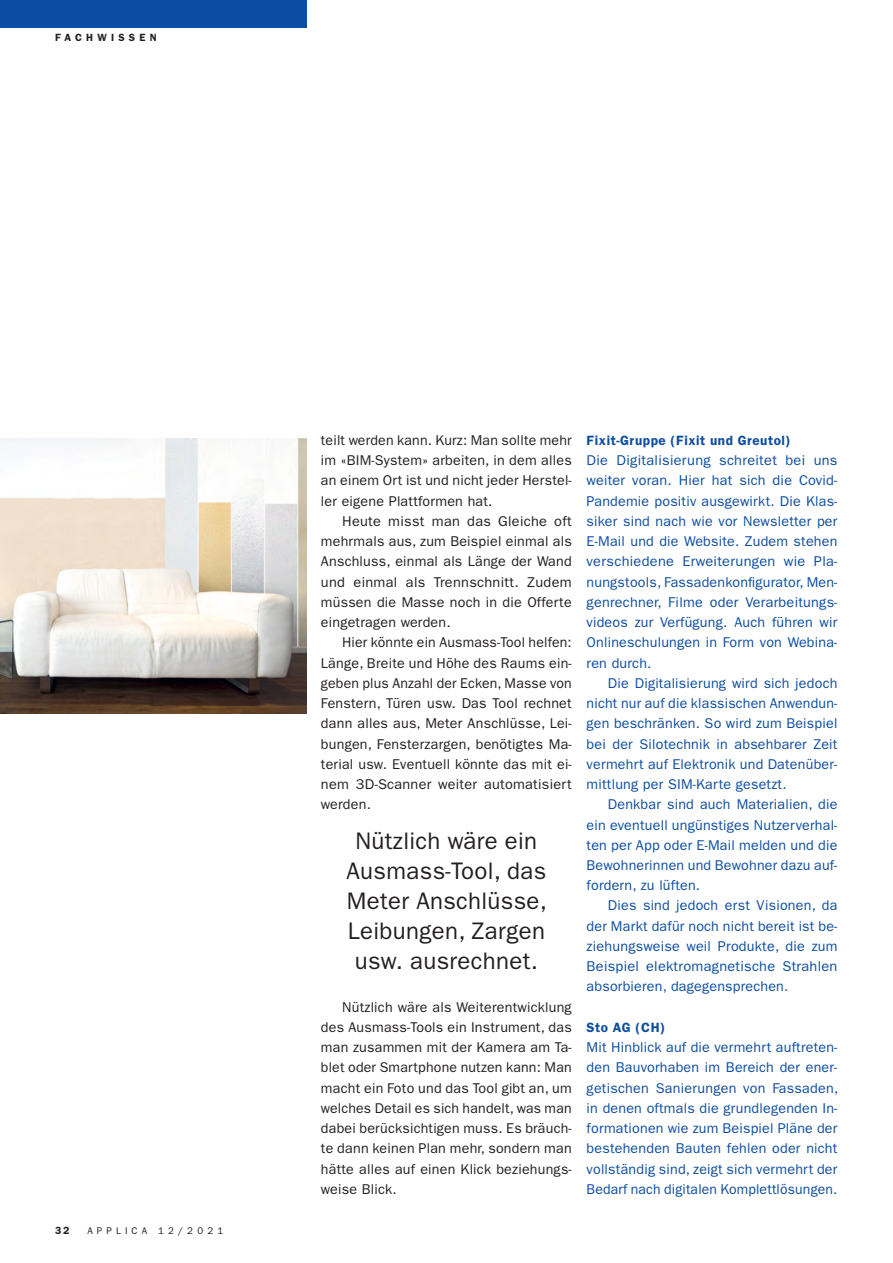
<style>
.page{position:relative;width:893px;height:1263px;background:#fff}
.page>*{position:absolute;margin:0;border:0;box-sizing:border-box;transform-origin:0 0}
.t1{font:24px/30px "ITC Franklin Gothic Std";letter-spacing:.015em;color:#231f20;text-align:center}
.t2{font:14.25px/20.2px "ITC Franklin Gothic Std";letter-spacing:.015em;color:#0d4da1;text-align:justify}
.t3{font:14.25px/20.2px "ITC Franklin Gothic Std";letter-spacing:.015em;color:#231f20;text-align:justify}
.t4{font:600 13.5px "ITC Franklin Gothic Std";letter-spacing:.04em;color:#0d4da1}
.t5{font:600 10.5px "ITC Franklin Gothic Std";letter-spacing:.4em;color:#231f20}
.t6{font:9.75px "ITC Franklin Gothic Std";letter-spacing:.42em;color:#231f20}
</style>
<div class="page">
<div style="left:0;top:0;width:306px;height:28px;background:#0d4da1"></div>
<img style="left:0;top:438px;width:306px;height:275px">
<p class="t5" style="left:55px;top:34px;width:103px">FACHWISSEN</p>
<p class="t5" style="left:55px;top:1227px;width:16px">32</p>
<p class="t6" style="left:87px;top:1227px;width:137px">APPLICA 12/2021</p>
<p class="t3" style="left:321px;top:431px;width:252px">teilt werden kann. Kurz: Man sollte mehr im «BIM-System» arbeiten, in dem alles an einem Ort ist und nicht jeder Herstel&shy;ler eigene Plattformen hat.</p>
<p class="t3" style="left:321px;top:512px;width:252px;text-indent:21px">Heute misst man das Gleiche oft mehrmals aus, zum Beispiel einmal als Anschluss, einmal als Länge der Wand und einmal als Trennschnitt. Zudem müssen die Masse noch in die Offerte eingetragen werden.</p>
<p class="t3" style="left:321px;top:633px;width:252px;text-indent:21px">Hier könnte ein Ausmass-Tool helfen:<br>Länge, Breite und Höhe des Raums ein&shy;geben plus Anzahl der Ecken, Masse von Fenstern, Türen usw. Das Tool rechnet dann alles aus, Meter Anschlüsse, Lei&shy;bungen, Fenster zargen, benötigtes Ma&shy;terial usw. Eventuell könnte das mit ei&shy;nem 3D-Scanner weiter automatisiert werden.</p>
<h1 class="t1" style="left:346px;top:827px;width:202px">Nützlich wäre ein<br>Ausma ss-Tool, das<br>Mete r Anschlüss e,<br>Leibunge n, Zargen usw. ausrechnet.</h1>
<p class="t3" style="left:321px;top:998px;width:252px;text-indent:21px">Nützlich wäre als Weiterentwicklung des Ausmass-Tools ein Instrument, das man zusammen mit der Kamera am Ta&shy;blet oder Smartphone nutzen kann: Man macht ein Foto und das Tool gibt an, um welches Detail es sich handelt, was man dabei berücksichtigen muss. Es bräuch&shy;te dann keinen Plan mehr, sondern man hätte alles auf einen Klick beziehungs&shy;weise Blick.</p>
<p class="t4" style="left:587px;top:435px;width:206px">Fixit-Gruppe (Fixit und Greutol)</p>
<p class="t2" style="left:587px;top:451px;width:252px">Die Digitalisierung schreitet bei uns weiter voran. Hier hat sich die Covid-Pandemie positiv ausgewirkt. Die Klas&shy;siker sind nach wie vor Newsletter per E-Mail und die Website. Zudem stehen verschiedene Erweiterungen wie Pla&shy;nungstools, Fassadenkonfigurator, Men&shy;genrechner, Filme oder Verarbeitungs&shy;videos zur Verfügung. Auch führen wir Onlineschulungen in Form von Webina&shy;ren durch.</p>
<p class="t2" style="left:587px;top:674px;width:252px;text-indent:21px">Die Digitalisierung wird sich jedoch nicht nur auf die klassischen Anwendun&shy;gen beschränken. So wird zum Beispiel bei der Silotechnik in absehbarer Zeit vermehrt auf Elektronik und Datenüber&shy;mittlung per SIM-Karte gesetzt.</p>
<p class="t2" style="left:587px;top:795px;width:252px;text-indent:21px">Denkbar sind auch Materialien, die ein eventuell ungünstiges Nutzerverhal&shy;ten per App oder E-Mail melden und die Bewohnerinnen und Bewohner dazu auf&shy;fordern, zu lüften.</p>
<p class="t2" style="left:587px;top:897px;width:252px;text-indent:21px">Dies sind jedoch erst Visionen, da der Markt dafür noch nicht bereit ist be&shy;ziehungsweise weil Produkte, die zum Beispiel elektromagnetische Strahlen absorbieren, dagegensprechen.</p>
<p class="t4" style="left:587px;top:1022px;width:80px">Sto AG (CH)</p>
<p class="t2" style="left:587px;top:1038px;width:253px">Mit Hinblick auf die vermehrt auftreten&shy;den Bauvorhaben im Bereich der ener&shy;getischen Sanierungen von Fassaden, in denen oftmals die grundlegenden In&shy;formationen wie zum Beispiel Pläne der bestehenden Bauten fehlen oder nicht vollständig sind, zeigt sich vermehrt der Bedarf nach digitalen Komplettlösungen.</p>
</div>
